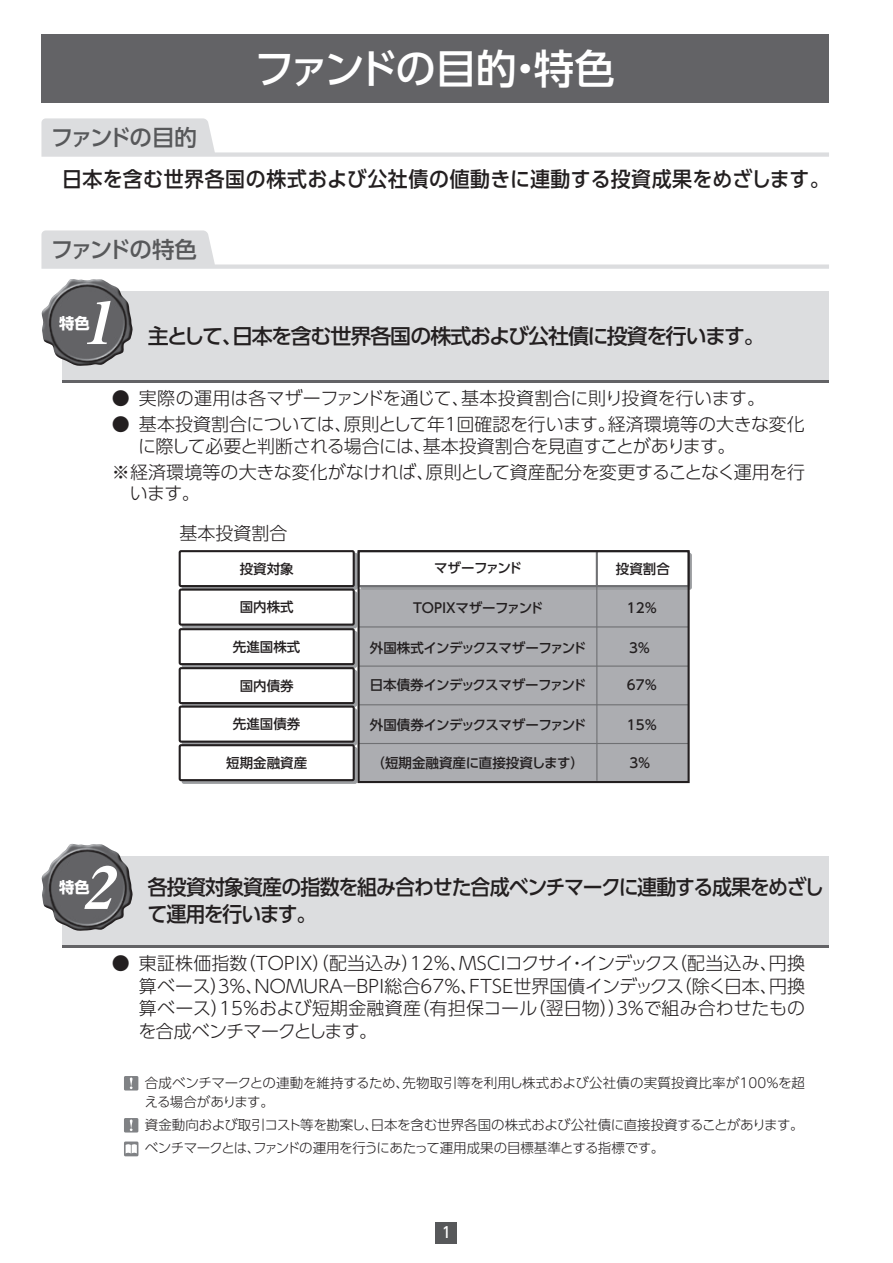
<style>
.page{position:relative;width:893px;height:1263px;background:#fff}
.page>*{position:absolute;margin:0;border:0;box-sizing:border-box;transform-origin:0 0}
.t1{font:italic 58.5px "Midashi Min Pr 5 MA31";color:#fff;scale:1.04 1}
.t2{font:500 40.5px "UD Shin Go Pro";letter-spacing:-.06em;color:#fff}
.t3{font:500 22.5px "UD Shin Go Pro";letter-spacing:-.095em;color:#57585a}
.t4{font:500 21px/27px "UD Shin Go Pro";letter-spacing:-.05em;color:#231f20;scale:.95 1}
.t5{font:500 21px "UD Shin Go Pro";letter-spacing:.025em;color:#231f20;scale:.95 1}
.t6{font:500 21px "UD Shin Go Pro";letter-spacing:-.05em;color:#231f20}
.t7{font:300 18px/22.5px "UD Shin Go Pro";letter-spacing:-.01em;color:#231f20}
.t8{font:700 15.3px "UD Shin Go Pro";color:#fff}
.t9{font:500 15px "UD Shin Go Pro";color:#fff;scale:.9 1}
.t10{font:300 13.5px/19.5px "UD Shin Go Pro";letter-spacing:-.015em;color:#231f20}
.t11{font:500 13.5px "UD Shin Go Pro";letter-spacing:-.01em;color:#231f20}
.t12{font:500 13.5px "UD Shin Go Pro";letter-spacing:-.04em;color:#231f20}
.t13{font:500 13.5px "UD Shin Go Pro";letter-spacing:-.165em;color:#231f20}
.t14{font:500 13.5px "UD Shin Go Pro";letter-spacing:-.085em;color:#231f20}
</style>
<div class="page">
<div style="left:436px;top:1222px;width:21px;height:21px;background:#57585a"></div>
<div style="left:41px;top:35px;width:788px;height:68px;background:#636366"></div>
<svg style="left:41px;top:118px;width:788px;height:39px"></svg>
<svg style="left:41px;top:230px;width:788px;height:39px"></svg>
<div style="left:63px;top:291px;width:766px;height:92px;background:#dcdddf"></div>
<hr style="left:63px;top:380px;width:766px;height:3px;background:#636366">
<img style="left:41px;top:279px;width:92px;height:87px">
<div style="left:360px;top:589px;width:329px;height:192px;background:#acadb1"></div>
<hr style="left:359px;top:626px;width:329px;height:1px;background:#6f7073">
<hr style="left:359px;top:665px;width:329px;height:2px;background:#6f7073">
<hr style="left:359px;top:704px;width:329px;height:1px;background:#6f7073">
<hr style="left:359px;top:743px;width:329px;height:1px;background:#6f7073">
<div style="left:182px;top:553px;width:176px;height:37px;border:2px solid #9b9da0"></div>
<div style="left:182px;top:670px;width:175px;height:37px;border:2px solid #9b9da0"></div>
<div style="left:182px;top:591px;width:175px;height:37px;border:2px solid #9b9da0"></div>
<div style="left:180px;top:590px;width:174px;height:35px;background:#fff"></div>
<div style="left:179px;top:588px;width:176px;height:38px;border:2px solid #231f20"></div>
<div style="left:182px;top:631px;width:175px;height:37px;border:2px solid #9b9da0"></div>
<div style="left:180px;top:629px;width:174px;height:35px;background:#fff"></div>
<div style="left:179px;top:628px;width:176px;height:37px;border:2px solid #231f20"></div>
<div style="left:182px;top:708px;width:175px;height:37px;border:2px solid #9b9da0"></div>
<div style="left:180px;top:707px;width:174px;height:35px;background:#fff"></div>
<div style="left:179px;top:705px;width:176px;height:38px;border:2px solid #231f20"></div>
<div style="left:180px;top:668px;width:174px;height:35px;background:#fff"></div>
<div style="left:179px;top:667px;width:176px;height:37px;border:2px solid #231f20"></div>
<div style="left:182px;top:747px;width:175px;height:37px;border:2px solid #9b9da0"></div>
<div style="left:180px;top:745px;width:174px;height:35px;background:#fff"></div>
<div style="left:179px;top:744px;width:176px;height:37px;border:2px solid #231f20"></div>
<div style="left:180px;top:551px;width:174px;height:35px;background:#fff"></div>
<div style="left:179px;top:550px;width:176px;height:37px;border:2px solid #231f20"></div>
<div style="left:360px;top:553px;width:247px;height:37px;border:2px solid #9b9da0"></div>
<div style="left:359px;top:551px;width:244px;height:35px;background:#fff"></div>
<div style="left:358px;top:550px;width:246px;height:37px;border:2px solid #6f7073"></div>
<div style="left:598px;top:553px;width:94px;height:37px;border:2px solid #9b9da0"></div>
<div style="left:597px;top:551px;width:92px;height:35px;background:#fff"></div>
<div style="left:596px;top:550px;width:94px;height:37px;border:2px solid #6f7073"></div>
<hr style="left:596px;top:583px;width:1px;height:197px;background:#6f7073">
<div style="left:358px;top:550px;width:332px;height:233px;border:2px solid #231f20"></div>
<div style="left:63px;top:856px;width:766px;height:92px;background:#dcdddf"></div>
<hr style="left:63px;top:945px;width:766px;height:3px;background:#636366">
<img style="left:41px;top:844px;width:92px;height:87px">
<div style="left:124px;top:1076px;width:14px;height:14px;background:#808285"></div>
<svg style="left:130px;top:1077px;width:3px;height:12px"></svg>
<div style="left:124px;top:1118px;width:14px;height:14px;background:#808285"></div>
<svg style="left:130px;top:1119px;width:3px;height:12px"></svg>
<svg style="left:124px;top:1141px;width:14px;height:15px"></svg>
<svg style="left:126px;top:1144px;width:11px;height:9px"></svg>
<h2 class="t2" style="left:254px;top:36px;width:362px">ファンドの目的・特色</h2>
<p class="t3" style="left:51px;top:119px;width:147px">ファンドの目的</p>
<p class="t5" style="left:62px;top:162px;width:809px">日本を含む世界各国の株式および公社債の値動きに連動する投資成果をめざします。</p>
<p class="t3" style="left:51px;top:231px;width:148px">ファンドの特色</p>
<h1 class="t1" style="left:82px;top:277px;width:49px">1</h1>
<p class="t8" style="left:59px;top:310px;width:32px">特色</p>
<p class="t6" style="left:148px;top:318px;width:618px">主として、日本を含む世界各国の株式および公社債に投資を行います。</p>
<p class="t7" style="left:112px;top:387px;width:655px">● 実際の運用は各マザーファンドを通じて、基本投資割合に則り投資を行います。</p>
<p class="t7" style="left:138px;top:412px;width:668px;text-indent:-26px">● 基本投資割合については、原則として年１回確認を行います。経済環境等の大きな変化に際して必要と判断される場合には、基本投資割合を見直すことがあります。</p>
<p class="t7" style="left:130px;top:461px;width:677px;line-height:21px;text-indent:-18px">※経済環境等の大きな変化がなければ、原則として資産配分を変更することなく運用を行います。</p>
<p class="t7" style="left:179px;top:522px;width:109px">基本投資割合</p>
<p class="t11" style="left:240px;top:558px;width:55px">投資対象</p>
<p class="t11" style="left:240px;top:596px;width:55px">国内株式</p>
<p class="t11" style="left:233px;top:636px;width:69px">先進国株式</p>
<p class="t11" style="left:240px;top:675px;width:55px">国内債券</p>
<p class="t11" style="left:233px;top:713px;width:69px">先進国債券</p>
<p class="t11" style="left:226px;top:752px;width:82px">短期金融資産</p>
<p class="t14" style="left:434px;top:557px;width:89px">マザーファンド</p>
<p class="t13" style="left:411px;top:597px;width:134px">ＴＯＰＩＸマザーファンド</p>
<p class="t12" style="left:370px;top:637px;width:218px">外国株式インデックスマザーファンド</p>
<p class="t12" style="left:370px;top:674px;width:218px">日本債券インデックスマザーファンド</p>
<p class="t12" style="left:370px;top:714px;width:218px">外国債券インデックスマザーファンド</p>
<p class="t11" style="left:372px;top:752px;width:214px">（短期金融資産に直接投資します）</p>
<p class="t11" style="left:616px;top:558px;width:55px">投資割合</p>
<p class="t11" style="left:627px;top:596px;width:32px">12％</p>
<p class="t11" style="left:627px;top:637px;width:25px">３％</p>
<p class="t11" style="left:627px;top:674px;width:32px">67％</p>
<p class="t11" style="left:627px;top:714px;width:32px">15％</p>
<p class="t11" style="left:627px;top:752px;width:25px">３％</p>
<h1 class="t1" style="left:82px;top:842px;width:49px">2</h1>
<p class="t4" style="left:148px;top:873px;width:714px">各投資対象資産の指数を組み合わせた合成ベンチマークに連動する成果をめざして運用を行います。</p>
<p class="t7" style="left:138px;top:951px;width:668px;text-align:justify;text-indent:-26px">● 東証株価指数（ＴＯＰＩＸ）（配当込み）12％、ＭＳＣＩコクサイ・インデックス（配当込み、円換算ベース）３％、ＮＯＭＵＲＡ－ＢＰＩ総合67％、ＦＴＳＥ世界国債インデックス（除く日本、円換算ベース）15％および短期金融資産（有担保コール（翌日物））３％で組み合わせたものを合成ベンチマークとします。</p>
<p class="t10" style="left:145px;top:1072px;width:662px">合成ベンチマークとの連動を維持するため、先物取引等を利用し株式および公社債の実質投資比率が100％を超える場合があります。</p>
<p class="t10" style="left:145px;top:1112px;width:660px;line-height:23.5px">資金動向および取引コスト等を勘案し、日本を含む世界各国の株式および公社債に直接投資することがあります。ベンチマークとは、ファンドの運用を行うにあたって運用成果の目標基準とする指標です。</p>
<p class="t8" style="left:59px;top:875px;width:32px">特色</p>
<p class="t9" style="left:442px;top:1220px;width:11px">1</p>
</div>
